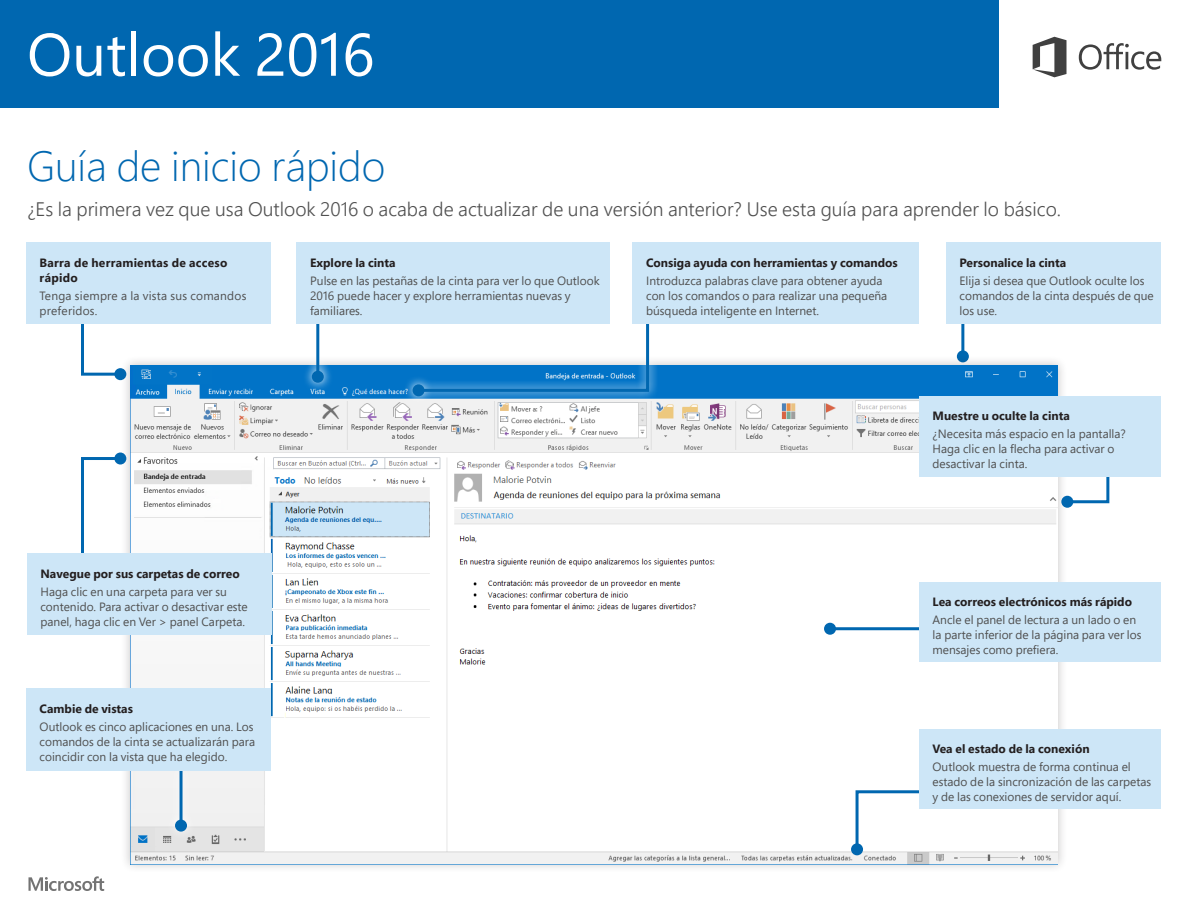
<style>
.page{position:relative;width:1188px;height:918px;background:#fff}
.page>*{position:absolute;margin:0;border:0;box-sizing:border-box;transform-origin:0 0}
.t1{font:60px "Segoe Pro";color:#fff}
.t2{font:300 42px "Segoe Pro";color:#0067b0}
.t3{font:300 19.5px "Segoe Pro";color:#505050}
.t4{font:12px/15px "Segoe Pro";color:#505050}
.t5{font:700 12px "Segoe Pro";color:#231f20}
.t6{font:12px/15px "Segoe Pro";letter-spacing:.02em;color:#505050}
.t7{font:700 12px/15px "Segoe Pro";letter-spacing:.02em;color:#231f20}
</style>
<div class="page">
<div style="left:0;top:0;width:999px;height:108px;background:#0067b0"></div>
<svg style="left:1079px;top:43px;width:82px;height:27px"></svg>
<svg style="left:1033px;top:37px;width:34px;height:40px"></svg>
<hr style="left:961px;top:324px;width:3px;height:32px;background:#0067b0">
<div style="left:957px;top:350px;width:12px;height:12px;background:#0067b0;border-radius:50%"></div>
<div style="left:120px;top:356px;width:947px;height:517px;background:#231f20;opacity:.25"></div>
<img style="left:130px;top:365px;width:928px;height:499px">
<hr style="left:830px;top:627px;width:146px;height:3px;background:#0067b0">
<div style="left:824px;top:623px;width:12px;height:12px;background:#0067b0;border-radius:50%"></div>
<svg style="left:28px;top:876px;width:76px;height:15px"></svg>
<svg style="left:81px;top:324px;width:42px;height:53px"></svg>
<div style="left:114px;top:368px;width:12px;height:12px;background:#0067b0;border-radius:50%"></div>
<svg style="left:303px;top:324px;width:30px;height:68px"></svg>
<hr style="left:316px;top:324px;width:3px;height:53px;background:#0067b0">
<div style="left:312px;top:371px;width:12px;height:12px;background:#0067b0;border-radius:50%"></div>
<svg style="left:854px;top:789px;width:125px;height:63px"></svg>
<div style="left:851px;top:843px;width:12px;height:12px;background:#0067b0;border-radius:50%"></div>
<svg style="left:1064px;top:477px;width:46px;height:28px"></svg>
<div style="left:1061px;top:496px;width:12px;height:12px;background:#0067b0;border-radius:50%"></div>
<svg style="left:80px;top:456px;width:43px;height:98px"></svg>
<div style="left:114px;top:453px;width:12px;height:12px;background:#0067b0;border-radius:50%"></div>
<svg style="left:403px;top:315px;width:256px;height:91px"></svg>
<svg style="left:416px;top:321px;width:235px;height:72px"></svg>
<div style="left:413px;top:384px;width:12px;height:12px;background:#0067b0;border-radius:50%"></div>
<div style="left:297px;top:243px;width:313px;height:81px;background:#cde6f7"></div>
<div style="left:26px;top:243px;width:245px;height:81px;background:#cde6f7"></div>
<div style="left:633px;top:243px;width:286px;height:81px;background:#cde6f7"></div>
<div style="left:946px;top:243px;width:215px;height:81px;background:#cde6f7"></div>
<svg style="left:166px;top:771px;width:30px;height:70px;fill:#f1f1f1"></svg>
<hr style="left:180px;top:771px;width:3px;height:55px;background:#0067b0">
<div style="left:175px;top:820px;width:12px;height:12px;background:#0067b0;border-radius:50%"></div>
<div style="left:919px;top:396px;width:242px;height:81px;background:#cde6f7"></div>
<div style="left:27px;top:554px;width:244px;height:81px;background:#cde6f7"></div>
<div style="left:26px;top:689px;width:245px;height:82px;background:#cde6f7"></div>
<div style="left:919px;top:729px;width:242px;height:80px;background:#cde6f7"></div>
<div style="left:919px;top:582px;width:242px;height:80px;background:#cde6f7"></div>
<h1 class="t1" style="left:27px;top:13px;width:349px">Outlook 2016</h1>
<p class="t2" style="left:27px;top:137px;width:360px">Guía de inicio rápido</p>
<p class="t3" style="left:27px;top:196px;width:1036px">¿Es la primera vez que usa Outlook 2016 o acaba de actualizar de una versión anterior? Use esta guía para aprender lo básico.</p>
<p class="t5" style="left:310px;top:254px;width:87px">Explore la cinta</p>
<p class="t4" style="left:310px;top:273px;width:291px">Pulse en las pestañas de la cinta para ver lo que Outlook<br>2016 puede hacer y explore herramientas nuevas y familiares.</p>
<p class="t7" style="left:40px;top:255px;width:189px">Barra de herramientas de acceso rápido</p>
<p class="t6" style="left:40px;top:288px;width:208px">Tenga siempre a la vista sus comandos preferidos.</p>
<p class="t5" style="left:646px;top:254px;width:253px">Consiga ayuda con herramientas y comandos</p>
<p class="t4" style="left:646px;top:273px;width:243px">Introduzca palabras clave para obtener ayuda con los comandos o para realizar una pequeña búsqueda inteligente en Internet.</p>
<p class="t5" style="left:960px;top:254px;width:108px">Personalice la cinta</p>
<p class="t4" style="left:960px;top:273px;width:196px">Elija si desea que Outlook oculte los comandos de la cinta después de que los use.</p>
<p class="t5" style="left:40px;top:565px;width:201px">Navegue por sus carpetas de correo</p>
<p class="t4" style="left:40px;top:583px;width:209px">Haga clic en una carpeta para ver su contenido. Para activar o desactivar este panel, haga clic en Ver &gt; panel Carpeta.</p>
<p class="t5" style="left:40px;top:700px;width:95px">Cambie de vistas</p>
<p class="t4" style="left:40px;top:719px;width:217px">Outlook es cinco aplicaciones en una. Los comandos de la cinta se actualizarán para coincidir con la vista que ha elegido.</p>
<p class="t5" style="left:933px;top:407px;width:139px">Muestre u oculte la cinta</p>
<p class="t4" style="left:933px;top:426px;width:195px">¿Necesita más espacio en la pantalla?<br>Haga clic en la flecha para activar o desactivar la cinta.</p>
<p class="t5" style="left:933px;top:593px;width:201px">Lea correos electrónicos más rápido</p>
<p class="t4" style="left:933px;top:612px;width:210px">Ancle el panel de lectura a un lado o en la parte inferior de la página para ver los mensajes como prefiera.</p>
<p class="t5" style="left:933px;top:740px;width:159px">Vea el estado de la conexión</p>
<p class="t4" style="left:933px;top:759px;width:220px">Outlook muestra de forma continua el estado de la sincronización de las carpetas y de las conexiones de servidor aquí.</p>
</div>
